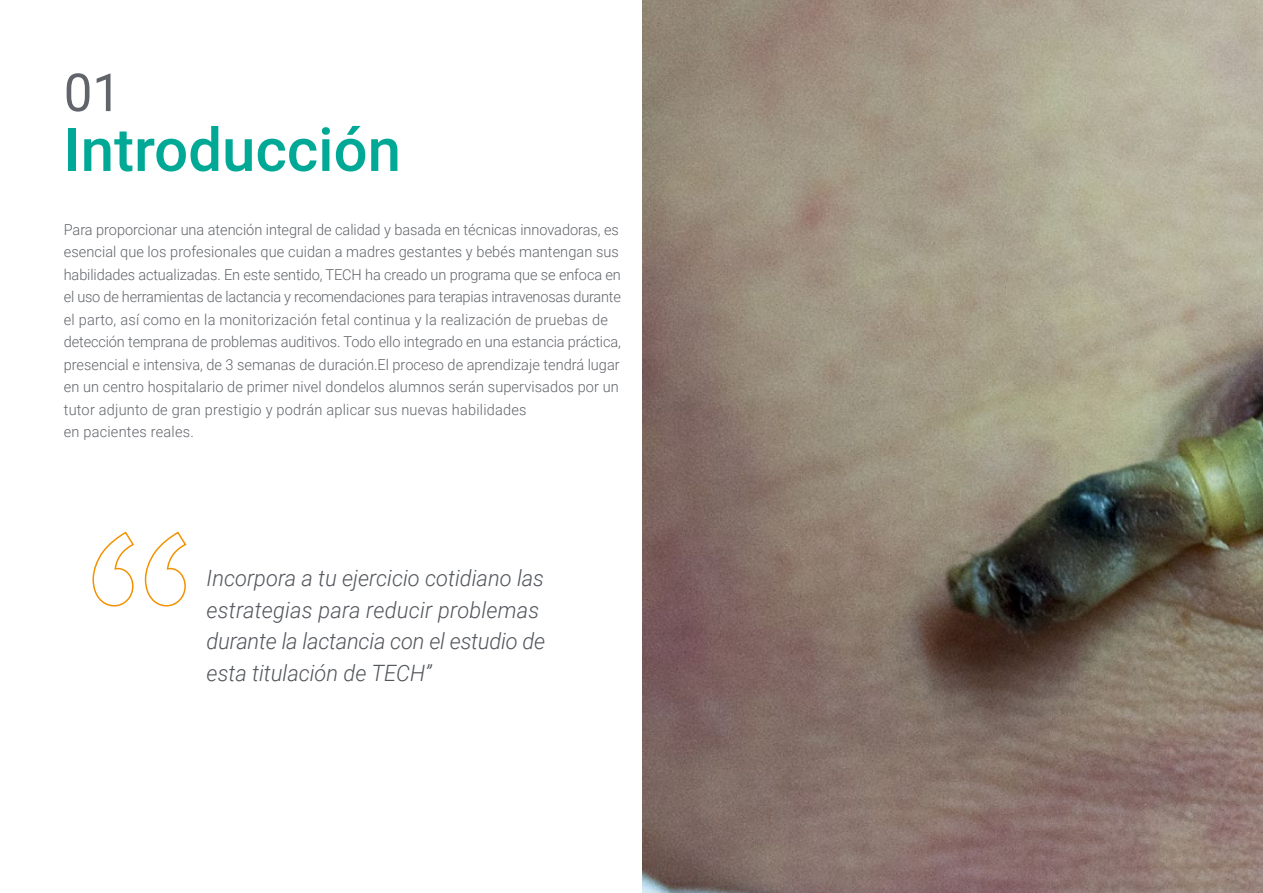
<style>
.page{position:relative;width:1263px;height:893px;background:#fff}
.page>*{position:absolute;margin:0;border:0;box-sizing:border-box;transform-origin:0 0}
.t1{font:500 60px "Roboto";color:#00a996}
.t2{font:52.5px "Roboto";color:#61646a}
.t3{font:italic 300 22.5px/31.5px "Roboto";color:#52555b}
.t4{font:300 15px/22.5px "Roboto";color:#61646a}
</style>
<div class="page">
<svg style="left:92px;top:531px;width:95px;height:76px"></svg>
<img style="left:642px;top:0;width:621px;height:893px">
<h2 class="t2" style="left:64px;top:56px;width:59px">01</h2>
<h1 class="t1" style="left:64px;top:108px;width:339px">Introducción</h1>
<p class="t4" style="left:64px;top:217px;width:559px">Para proporcionar una atención integral de calidad y basada en técnicas innovadoras, es esencial que los profesionales que cuidan a madres gestantes y bebés mantengan sus habilidades actualizadas. En este sentido, TECH ha creado un programa que se enfoca en el uso de herramientas de lactancia y recomendaciones para terapias intravenosas durante el parto, así como en la monitorización fetal continua y la realización de pruebas de detección temprana de problemas auditivos. Todo ello integrado en una estancia práctica, presencial e intensiva, de 3 semanas de duración.El proceso de aprendizaje tendrá lugar en un centro hospitalario de primer nivel dondelos alumnos serán supervisados por un tutor adjunto de gran prestigio y podrán aplicar sus nuevas habilidades<br>en pacientes reales.</p>
<h3 class="t3" style="left:207px;top:561px;width:340px">Incorpora a tu ejercicio cotidiano las estrategias para reducir problemas durante la lactancia con el estudio de esta titulación de TECH”</h3>
</div>
